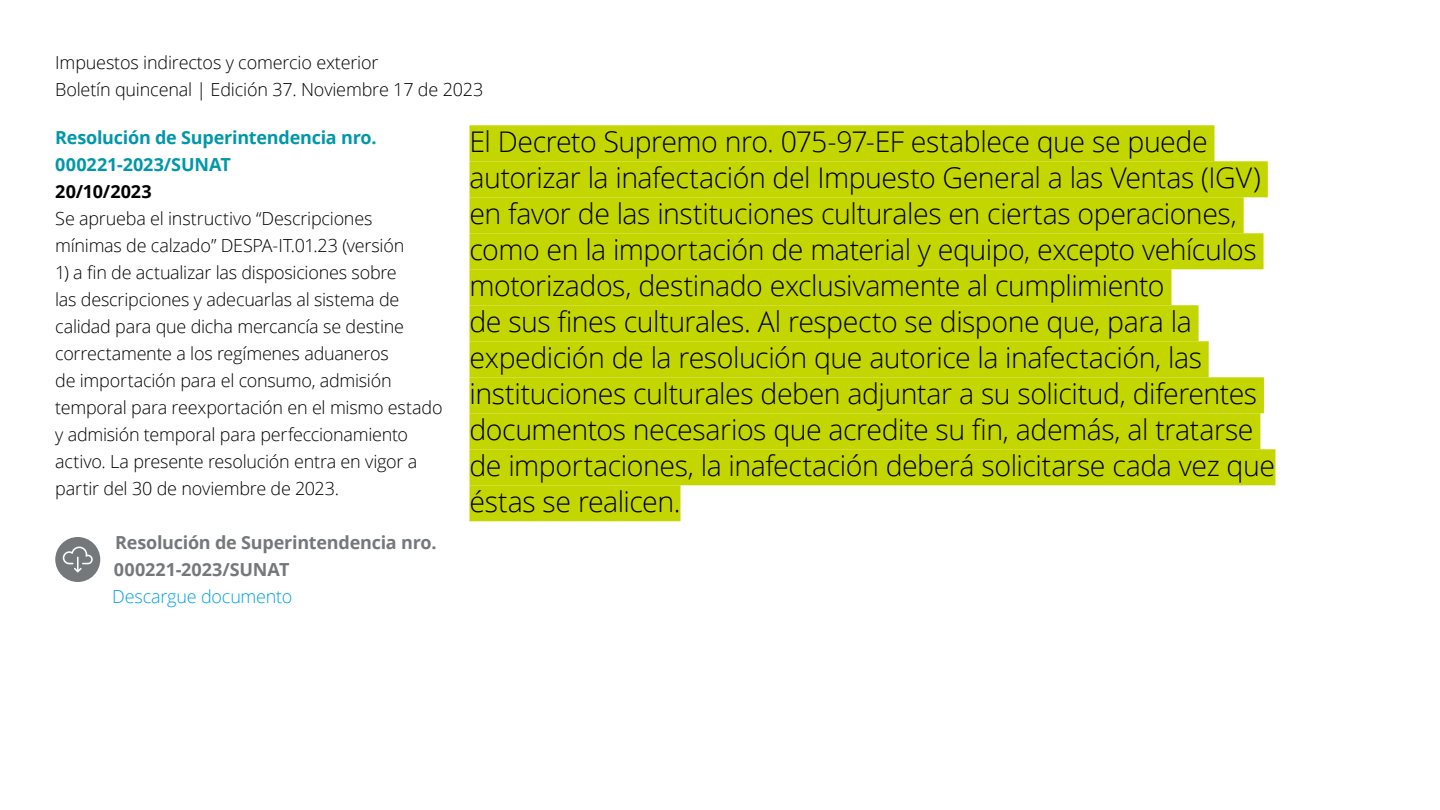
<style>
.page{position:relative;width:1440px;height:810px;background:#fff}
.page>*{position:absolute;margin:0;border:0;box-sizing:border-box;transform-origin:0 0}
.t1{font:300 28.5px/36px "Open Sans";letter-spacing:-.015em;color:#000}
.t2{font:300 18px/27px "Open Sans";letter-spacing:-.015em;color:#000}
.t3{font:700 18px/27px "Open Sans";letter-spacing:-.01em;color:#0097a9}
.t4{font:700 18px/27px "Open Sans";letter-spacing:-.01em;color:#75787b}
.t5{font:300 18px "Open Sans";letter-spacing:-.015em;color:#00a2e0}
.t6{font:700 18px "Open Sans";letter-spacing:.005em;color:#000}
</style>
<div class="page">
<div style="left:470px;top:125px;width:744px;height:36px;background:#c4d600"></div>
<div style="left:470px;top:161px;width:798px;height:36px;background:#c4d600"></div>
<div style="left:470px;top:197px;width:774px;height:36px;background:#c4d600"></div>
<div style="left:470px;top:233px;width:794px;height:36px;background:#c4d600"></div>
<div style="left:470px;top:269px;width:701px;height:36px;background:#c4d600"></div>
<div style="left:470px;top:305px;width:729px;height:36px;background:#c4d600"></div>
<div style="left:470px;top:341px;width:739px;height:36px;background:#c4d600"></div>
<div style="left:470px;top:377px;width:794px;height:36px;background:#c4d600"></div>
<div style="left:470px;top:413px;width:790px;height:36px;background:#c4d600"></div>
<div style="left:470px;top:449px;width:805px;height:36px;background:#c4d600"></div>
<div style="left:470px;top:485px;width:210px;height:36px;background:#c4d600"></div>
<svg style="left:55px;top:537px;width:45px;height:45px"></svg>
<p class="t2" style="left:55px;top:49px;width:430px">Impuestos indirectos y comercio exterior<br>Boletín quincenal | Edición 37. Noviembre 17 de 2023</p>
<p class="t3" style="left:55px;top:124px;width:323px">Resolución de Superintendencia nro.<br>000221-2023/SUNAT</p>
<p class="t6" style="left:55px;top:179px;width:98px">20/10/2023</p>
<p class="t2" style="left:55px;top:205px;width:351px">Se aprueba el instructivo “Descripciones mínimas de calzado” DESPA-IT.01.23 (versión</p>
<p class="t2" style="left:55px;top:259px;width:389px">1) a fin de actualizar las disposiciones sobre<br>las descripciones y adecuarlas al sistema de calidad para que dicha mercancía se destine correctamente a los regímenes aduaneros<br>de importación para el consumo, admisión temporal para reexportación en el mismo estado y admisión temporal para perfeccionamiento activo. La presente resolución entra en vigor a partir del 30 de noviembre de 2023.</p>
<p class="t4" style="left:114px;top:529px;width:324px">Resolución de Superintendencia nro.<br>000221-2023/SUNAT</p>
<p class="t5" style="left:112px;top:584px;width:182px">Descargue documento</p>
<p class="t1" style="left:470px;top:123px;width:807px">El Decreto Supremo nro. 075-97-EF establece que se puede autorizar la inafectación del Impuesto General a las Ventas (IGV) en favor de las instituciones culturales en ciertas operaciones, como en la importación de material y equipo, excepto vehículos motorizados, destinado exclusivamente al cumplimiento<br>de sus fines culturales. Al respecto se dispone que, para la expedición de la resolución que autorice la inafectación, las instituciones culturales deben adjuntar a su solicitud, diferentes documentos necesarios que acredite su fin, además, al tratarse de importaciones, la inafectación deberá solicitarse cada vez que éstas se realicen.</p>
</div>
